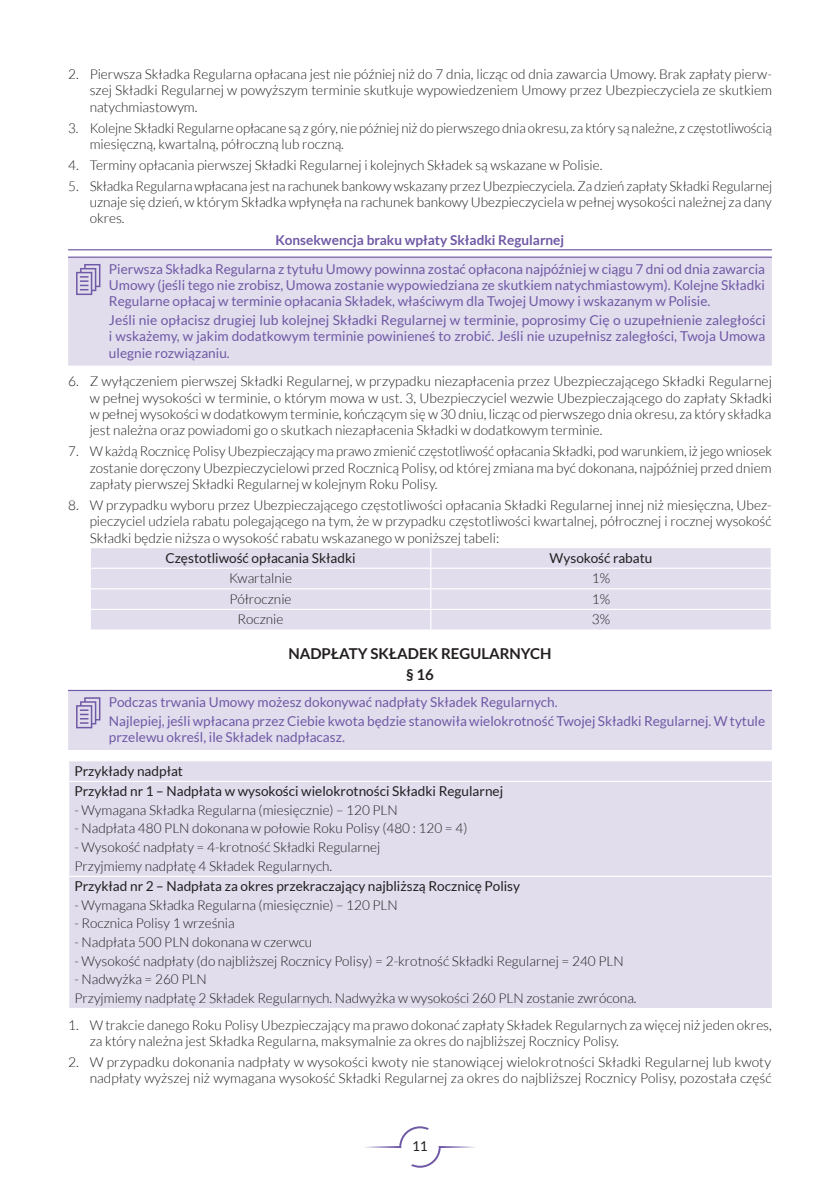
<style>
.page{position:relative;width:840px;height:1191px;background:#fff}
.page>*{position:absolute;margin:0;border:0;box-sizing:border-box;transform-origin:0 0}
.OW__ST____tekst_SKLE{font:700 15px "Lato";color:#231f20}
.OW__1_ponizej_tekstu{font:700 15px "Lato";color:#231f20}
._1{font:300 13.6px/16.4px "Lato";color:#231f20;text-align:justify}
.DO_OBJASNIEN_tekst_I{font:13.6px/16.4px "Lato";color:#7059a5;text-align:justify}
.TAB_light_czarny_lew{font:300 13.6px "Lato";color:#231f20}
.TAB_light_czarny_lew-2{font:13.6px "Lato";color:#231f20}
.TAB_light_czarny_cen{font:13.6px "Lato";color:#231f20}
.Podkreslone_0_6_0_6{font:700 13.6px "Lato";color:#7059a5}
.TAB_light_czarny_cen-2{font:300 13.6px "Lato";color:#231f20}
</style>
<div class="page">
<svg style="left:364px;top:1126px;width:112px;height:41px"></svg>
<hr style="left:68px;top:249px;width:703px;height:1px;background:#7059a5">
<div style="left:68px;top:258px;width:703px;height:107px;background:#e1dded"></div>
<hr style="left:68px;top:256px;width:40px;height:2px;background:#7059a5">
<hr style="left:108px;top:256px;width:663px;height:2px;background:#7059a5">
<svg style="left:76px;top:264px;width:24px;height:31px"></svg>
<div style="left:91px;top:548px;width:679px;height:81px;background:#e1dded"></div>
<hr style="left:90px;top:567px;width:340px;height:2px;background:#fff">
<hr style="left:430px;top:567px;width:341px;height:2px;background:#fff">
<hr style="left:90px;top:588px;width:340px;height:1px;background:#fff">
<hr style="left:430px;top:588px;width:341px;height:1px;background:#fff">
<hr style="left:90px;top:609px;width:340px;height:1px;background:#fff">
<hr style="left:430px;top:609px;width:341px;height:1px;background:#fff">
<svg style="left:430px;top:548px;width:1px;height:81px"></svg>
<svg style="left:770px;top:548px;width:1px;height:81px"></svg>
<div style="left:68px;top:691px;width:703px;height:59px;background:#e1dded"></div>
<hr style="left:68px;top:690px;width:40px;height:1px;background:#7059a5">
<hr style="left:108px;top:690px;width:663px;height:1px;background:#7059a5">
<svg style="left:76px;top:697px;width:24px;height:31px"></svg>
<div style="left:69px;top:761px;width:702px;height:247px;background:#e1dded"></div>
<hr style="left:68px;top:875px;width:704px;height:2px;background:#fff">
<hr style="left:68px;top:780px;width:704px;height:2px;background:#fff">
<svg style="left:771px;top:761px;width:1px;height:19px"></svg>
<p class="_1" style="left:90px;top:66px;width:683px;text-indent:-22px">2. Pierwsza Składka Regularna opłacana jest nie później niż do 7 dnia, licząc od dnia zawarcia Umowy. Brak zapłaty pierw&shy;szej Składki Regularnej w powyższym terminie skutkuje wypowiedzeniem Umowy przez Ubezpieczyciela ze skutkiem natychmiastowym.</p>
<p class="_1" style="left:90px;top:119px;width:683px;text-indent:-22px">3. Kolejne Składki Regularne opłacane są z góry, nie później niż do pierwszego dnia okresu, za który są należne, z częstotliwością miesięczną, kwartalną, półroczną lub roczną.</p>
<p class="_1" style="left:68px;top:157px;width:535px">4. Terminy opłacania pierwszej Składki Regularnej i kolejnych Składek są wskazane w Polisie.</p>
<p class="_1" style="left:90px;top:177px;width:683px;text-indent:-22px">5. Składka Regularna wpłacana jest na rachunek bankowy wskazany przez Ubezpieczyciela. Za dzień zapłaty Składki Regularnej uznaje się dzień, w którym Składka wpłynęła na rachunek bankowy Ubezpieczyciela w pełnej wysokości należnej za dany okres.</p>
<p class="Podkreslone_0_6_0_6" style="left:275px;top:232px;width:290px">Konsekwencja braku wpłaty Składki Regularnej</p>
<p class="DO_OBJASNIEN_tekst_I" style="left:109px;top:260px;width:657px">Pierwsza Składka Regularna z tytułu Umowy powinna zostać opłacona najpóźniej w ciągu 7 dni od dnia zawarcia Umowy (jeśli tego nie zrobisz, Umowa zostanie wypowiedziana ze skutkiem natychmiastowym). Kolejne Składki Regularne opłacaj w terminie opłacania Składek, właściwym dla Twojej Umowy i wskazanym w Polisie.</p>
<p class="DO_OBJASNIEN_tekst_I" style="left:109px;top:312px;width:657px">Jeśli nie opłacisz drugiej lub kolejnej Składki Regularnej w terminie, poprosimy Cię o uzupełnienie zaległości i wskażemy, w jakim dodatkowym terminie powinieneś to zrobić. Jeśli nie uzupełnisz zaległości, Twoja Umowa ulegnie rozwiązaniu.</p>
<p class="_1" style="left:90px;top:373px;width:683px;text-indent:-22px">6. Z wyłączeniem pierwszej Składki Regularnej, w przypadku niezapłacenia przez Ubezpieczającego Składki Regularnej w pełnej wysokości w terminie, o którym mowa w ust. 3, Ubezpieczyciel wezwie Ubezpieczającego do zapłaty Składki w pełnej wysokości w dodatkowym terminie, kończącym się w 30 dniu, licząc od pierwszego dnia okresu, za który składka jest należna oraz powiadomi go o skutkach niezapłacenia Składki w dodatkowym terminie.</p>
<p class="_1" style="left:90px;top:443px;width:683px;text-indent:-22px">7. W każdą Rocznicę Polisy Ubezpieczający ma prawo zmienić częstotliwość opłacania Składki, pod warunkiem, iż jego wniosek zostanie doręczony Ubezpieczycielowi przed Rocznicą Polisy, od której zmiana ma być dokonana, najpóźniej przed dniem zapłaty pierwszej Składki Regularnej w kolejnym Roku Polisy.</p>
<p class="_1" style="left:90px;top:497px;width:683px;text-indent:-22px">8. W przypadku wyboru przez Ubezpieczającego częstotliwości opłacania Składki Regularnej innej niż miesięczna, Ubez&shy;pieczyciel udziela rabatu polegającego na tym, że w przypadku częstotliwości kwartalnej, półrocznej i rocznej wysokość Składki będzie niższa o wysokość rabatu wskazanego w poniższej tabeli:</p>
<p class="TAB_light_czarny_cen" style="left:165px;top:550px;width:192px">Częstotliwość opłacania Składki</p>
<p class="TAB_light_czarny_cen" style="left:549px;top:550px;width:104px">Wysokość rabatu</p>
<p class="TAB_light_czarny_cen-2" style="left:229px;top:571px;width:64px">Kwartalnie</p>
<p class="TAB_light_czarny_cen-2" style="left:591px;top:571px;width:20px">1%</p>
<p class="TAB_light_czarny_cen-2" style="left:229px;top:591px;width:63px">Półrocznie</p>
<p class="TAB_light_czarny_cen-2" style="left:591px;top:591px;width:20px">1%</p>
<p class="TAB_light_czarny_cen-2" style="left:237px;top:612px;width:47px">Rocznie</p>
<p class="TAB_light_czarny_cen-2" style="left:591px;top:612px;width:20px">3%</p>
<p class="OW__ST____tekst_SKLE" style="left:288px;top:645px;width:264px">NADPŁATY SKŁADEK REGULARNYCH</p>
<p class="OW__1_ponizej_tekstu" style="left:406px;top:665px;width:29px">§ 16</p>
<p class="DO_OBJASNIEN_tekst_I" style="left:109px;top:694px;width:450px">Podczas trwania Umowy możesz dokonywać nadpłaty Składek Regularnych.</p>
<p class="DO_OBJASNIEN_tekst_I" style="left:109px;top:712px;width:657px">Najlepiej, jeśli wpłacana przez Ciebie kwota będzie stanowiła wielokrotność Twojej Składki Regularnej. W tytule przelewu określ, ile Składek nadpłacasz.</p>
<p class="TAB_light_czarny_lew-2" style="left:74px;top:763px;width:110px">Przykłady nadpłat</p>
<p class="TAB_light_czarny_lew-2" style="left:74px;top:783px;width:430px">Przykład nr 1 – Nadpłata w wysokości wielokrotności Składki Regularnej</p>
<p class="TAB_light_czarny_lew" style="left:74px;top:802px;width:325px">- Wymagana Składka Regularna (miesięcznie) – 120 PLN</p>
<p class="TAB_light_czarny_lew" style="left:74px;top:821px;width:394px">- Nadpłata 480 PLN dokonana w połowie Roku Polisy (480 : 120 = 4)</p>
<p class="TAB_light_czarny_lew" style="left:74px;top:840px;width:307px">- Wysokość nadpłaty = 4-krotność Składki Regularnej</p>
<p class="TAB_light_czarny_lew" style="left:74px;top:858px;width:259px">Przyjmiemy nadpłatę 4 Składek Regularnych.</p>
<p class="TAB_light_czarny_lew-2" style="left:74px;top:878px;width:447px">Przykład nr 2 – Nadpłata za okres przekraczający najbliższą Rocznicę Polisy</p>
<p class="TAB_light_czarny_lew" style="left:74px;top:897px;width:325px">- Wymagana Składka Regularna (miesięcznie) – 120 PLN</p>
<p class="TAB_light_czarny_lew" style="left:74px;top:916px;width:162px">- Rocznica Polisy 1 września</p>
<p class="TAB_light_czarny_lew" style="left:74px;top:935px;width:239px">- Nadpłata 500 PLN dokonana w czerwcu</p>
<p class="TAB_light_czarny_lew" style="left:74px;top:953px;width:550px">- Wysokość nadpłaty (do najbliższej Rocznicy Polisy) = 2-krotność Składki Regularnej = 240 PLN</p>
<p class="TAB_light_czarny_lew" style="left:74px;top:972px;width:134px">- Nadwyżka = 260 PLN</p>
<p class="TAB_light_czarny_lew" style="left:74px;top:990px;width:563px">Przyjmiemy nadpłatę 2 Składek Regularnych. Nadwyżka w wysokości 260 PLN zostanie zwrócona.</p>
<p class="_1" style="left:90px;top:1017px;width:683px;text-indent:-22px">1. W trakcie danego Roku Polisy Ubezpieczający ma prawo dokonać zapłaty Składek Regularnych za więcej niż jeden okres, za który należna jest Składka Regularna, maksymalnie za okres do najbliższej Rocznicy Polisy.</p>
<p class="_1" style="left:68px;top:1054px;width:704px;text-align:right">2. W przypadku dokonania nadpłaty w wysokości kwoty nie stanowiącej wielokrotności Składki Regularnej lub kwoty nadpłaty wyższej niż wymagana wysokość Składki Regularnej za okres do najbliższej Rocznicy Polisy, pozostała część</p>
<p class="TAB_light_czarny_lew-2" style="left:412px;top:1138px;width:17px">11</p>
</div>
